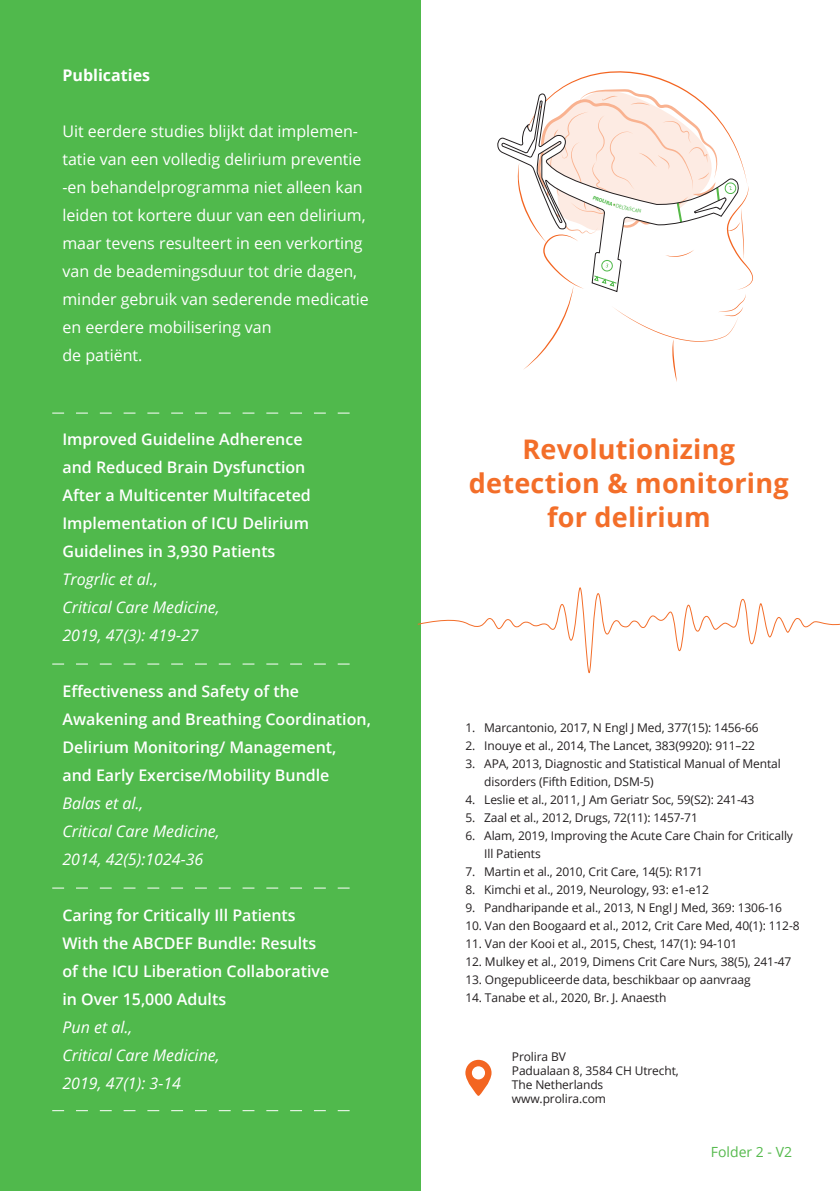
<style>
.page{position:relative;width:840px;height:1191px;background:#fff}
.page>*{position:absolute;margin:0;border:0;box-sizing:border-box;transform-origin:0 0}
.t1{font:700 27px/33.8px "Open Sans";letter-spacing:.01em;color:#f36e29;text-align:center}
.t2{font:600 16px/28px "Open Sans";color:#fff}
.t3{font:16px/28px "Open Sans";color:#fff}
.t4{font:italic 16px/28px "Open Sans";color:#fff}
.t5{font:700 16px "Open Sans";color:#fff}
.t6{font:14px "Open Sans";color:#55ba4d}
.t7{font:12px/14px "Open Sans";letter-spacing:-.01em;color:#231f20}
</style>
<div class="page">
<div style="left:0;top:0;width:420px;height:1191px;background:#50b94c"></div>
<svg style="left:52px;top:663px;width:297px;height:1px"></svg>
<svg style="left:52px;top:412px;width:297px;height:1px"></svg>
<svg style="left:52px;top:887px;width:297px;height:1px"></svg>
<svg style="left:52px;top:1110px;width:297px;height:1px"></svg>
<svg style="left:417px;top:587px;width:422px;height:86px"></svg>
<svg style="left:465px;top:1059px;width:26px;height:37px"></svg>
<svg style="left:497px;top:71px;width:255px;height:311px"></svg>
<h2 class="t5" style="left:62px;top:63px;width:89px">Publicaties</h2>
<p class="t3" style="left:62px;top:116px;width:308px">Uit eerdere studies blijkt dat implemen&shy;tatie van een volledig delirium preventie -en behandelprogramma niet alleen kan leiden tot kortere duur van een delirium, maar tevens resulteert in een verkorting van de beademingsduur tot drie dagen, minder gebruik van sederende medicatie en eerdere mobilisering van<br>de patiënt.</p>
<h2 class="t2" style="left:62px;top:424px;width:250px">Improved Guideline Adherence and Reduced Brain Dysfunction<br>After a Multicenter Multifaceted<br>Implementation of ICU Delirium<br>Guidelines in 3,930 Patients</h2>
<h2 class="t4" style="left:62px;top:564px;width:159px">Trogrlic et al.,<br>Critical Care Medicine,<br>2019, 47(3): 419-27</h2>
<h2 class="t2" style="left:62px;top:676px;width:310px">Effectiveness and Safety of the Awakening and Breathing Coordination, Delirium Monitoring/ Management,<br>and Early Exercise/Mobility Bundle</h2>
<h2 class="t4" style="left:62px;top:788px;width:159px">Balas et al.,<br>Critical Care Medicine,<br>2014, 42(5):1024-36</h2>
<h2 class="t2" style="left:62px;top:900px;width:268px">Caring for Critically Ill Patients<br>With the ABCDEF Bundle: Results of the ICU Liberation Collaborative in Over 15,000 Adults</h2>
<h2 class="t4" style="left:62px;top:1012px;width:159px">Pun et al.,<br>Critical Care Medicine,<br>2019, 47(1): 3-14</h2>
<h1 class="t1" style="left:468px;top:432px;width:321px">Revolutionizing detection &amp; monitoring for delirium</h1>
<p class="t7" style="left:465px;top:720px;width:294px">1. Marcantonio, 2017, N Engl J Med, 377(15): 1456-66</p>
<p class="t7" style="left:465px;top:738px;width:291px">2. Inouye et al., 2014, The Lancet, 383(9920): 911–22</p>
<p class="t7" style="left:484px;top:754px;width:298px;line-height:18px;text-indent:-19px">3. APA, 2013, Diagnostic and Statistical Manual of Mental disorders (Fifth Edition, DSM-5)</p>
<p class="t7" style="left:465px;top:792px;width:290px">4. Leslie et al., 2011, J Am Geriatr Soc, 59(S2): 241-43</p>
<p class="t7" style="left:465px;top:810px;width:234px">5. Zaal et al., 2012, Drugs, 72(11): 1457-71</p>
<p class="t7" style="left:484px;top:826px;width:310px;line-height:18px;text-indent:-19px">6. Alam, 2019, Improving the Acute Care Chain for Critically<br>Ill Patients</p>
<p class="t7" style="left:465px;top:864px;width:239px">7. Martin et al., 2010, Crit Care, 14(5): R171</p>
<p class="t7" style="left:465px;top:882px;width:245px">8. Kimchi et al., 2019, Neurology, 93: e1-e12</p>
<p class="t7" style="left:465px;top:900px;width:318px">9. Pandharipande et al., 2013, N Engl J Med, 369: 1306-16</p>
<p class="t7" style="left:465px;top:918px;width:335px">10. Van den Boogaard et al., 2012, Crit Care Med, 40(1): 112-8</p>
<p class="t7" style="left:465px;top:936px;width:273px">11. Van der Kooi et al., 2015, Chest, 147(1): 94-101</p>
<p class="t7" style="left:465px;top:954px;width:327px">12. Mulkey et al., 2019, Dimens Crit Care Nurs, 38(5), 241-47</p>
<p class="t7" style="left:465px;top:972px;width:286px">13. Ongepubliceerde data, beschikbaar op aanvraag</p>
<p class="t7" style="left:465px;top:990px;width:202px">14. Tanabe et al., 2020, Br. J. Anaesth</p>
<p class="t7" style="left:511px;top:1049px;width:168px">Prolira BV<br>Padualaan 8, 3584 CH Utrecht,<br>The Netherlands www.prolira.com</p>
<p class="t6" style="left:710px;top:1142px;width:83px">Folder 2 - V2</p>
</div>
